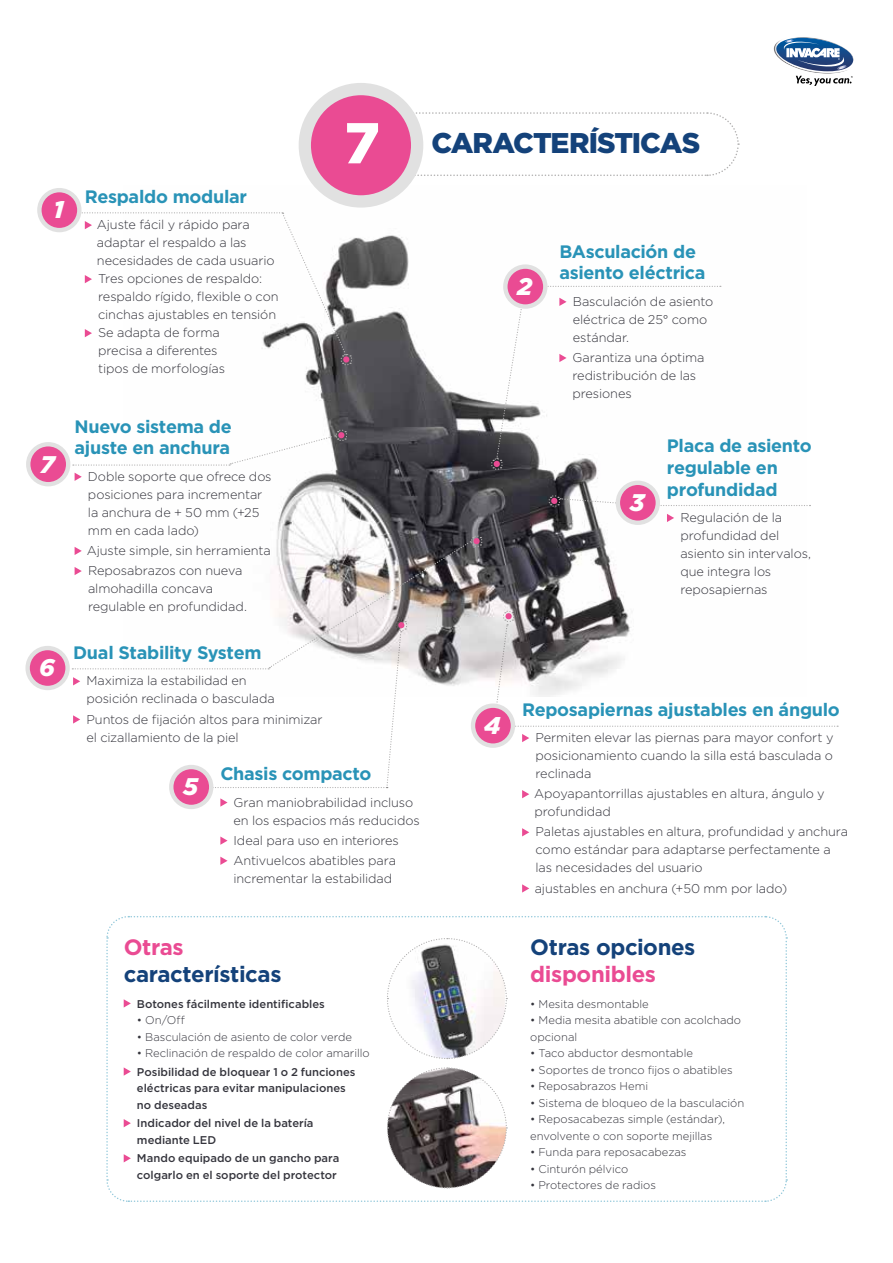
<style>
.page{position:relative;width:893px;height:1263px;background:#fff}
.page>*{position:absolute;margin:0;border:0;box-sizing:border-box;transform-origin:0 0}
.t1{font:900 28.5px "Gotham";letter-spacing:-.035em;color:#14427a}
.t2{font:italic 900 24px "Gotham";color:#fff}
.t3{font:700 22.2px "Gotham";letter-spacing:-.015em;color:#14427a}
.t4{font:700 22.2px "Gotham";letter-spacing:-.015em;color:#ea4b93}
.t5{font:700 18px/21.6px "Gotham";letter-spacing:-.015em;color:#2993b7}
.t6{font:300 12.75px/18px "Gotham";letter-spacing:-.01em;color:#35353d}
.t7{font:300 11.25px/16.5px "Gotham";color:#35353d}
.t8{font:500 11.25px/16.5px "Gotham";color:#35353d}
.s1{font-size:57.45px;color:#fff}
</style>
<div class="page">
<img style="left:277px;top:185px;width:445px;height:494px">
<svg style="left:406px;top:111px;width:334px;height:66px"></svg>
<div style="left:305px;top:89px;width:112px;height:112px;background:#ea4b93;border-radius:50%"></div>
<div style="left:299px;top:83px;width:124px;height:125px;border:12px solid #e1e1e1;border-radius:50%"></div>
<svg style="left:75px;top:473px;width:7px;height:8px"></svg>
<svg style="left:667px;top:514px;width:7px;height:8px"></svg>
<svg style="left:559px;top:298px;width:8px;height:8px"></svg>
<svg style="left:559px;top:354px;width:8px;height:8px"></svg>
<svg style="left:547px;top:286px;width:174px;height:1px"></svg>
<svg style="left:72px;top:212px;width:280px;height:153px"></svg>
<svg style="left:73px;top:429px;width:274px;height:37px"></svg>
<svg style="left:491px;top:286px;width:35px;height:184px"></svg>
<div style="left:39px;top:190px;width:40px;height:40px;background:#ea4b93;border-radius:50%"></div>
<div style="left:37px;top:188px;width:45px;height:44px;border:4px solid #e1e1e1;border-radius:50%"></div>
<div style="left:28px;top:648px;width:40px;height:40px;background:#ea4b93;border-radius:50%"></div>
<div style="left:25px;top:646px;width:45px;height:44px;border:4px solid #e1e1e1;border-radius:50%"></div>
<div style="left:28px;top:444px;width:40px;height:40px;background:#ea4b93;border-radius:50%"></div>
<div style="left:26px;top:442px;width:44px;height:44px;border:4px solid #e1e1e1;border-radius:50%"></div>
<div style="left:505px;top:267px;width:40px;height:40px;background:#ea4b93;border-radius:50%"></div>
<div style="left:503px;top:264px;width:44px;height:45px;border:4px solid #e1e1e1;border-radius:50%"></div>
<svg style="left:220px;top:798px;width:8px;height:9px"></svg>
<svg style="left:220px;top:836px;width:8px;height:9px"></svg>
<svg style="left:220px;top:857px;width:8px;height:8px"></svg>
<svg style="left:72px;top:535px;width:411px;height:253px"></svg>
<div style="left:171px;top:767px;width:40px;height:40px;background:#ea4b93;border-radius:50%"></div>
<div style="left:169px;top:765px;width:44px;height:44px;border:4px solid #e1e1e1;border-radius:50%"></div>
<svg style="left:548px;top:495px;width:262px;height:12px"></svg>
<div style="left:618px;top:483px;width:40px;height:40px;background:#ea4b93;border-radius:50%"></div>
<div style="left:616px;top:481px;width:44px;height:44px;border:4px solid #e1e1e1;border-radius:50%"></div>
<svg style="left:522px;top:734px;width:7px;height:8px"></svg>
<svg style="left:522px;top:790px;width:7px;height:8px"></svg>
<svg style="left:522px;top:828px;width:7px;height:8px"></svg>
<svg style="left:522px;top:884px;width:7px;height:8px"></svg>
<svg style="left:493px;top:610px;width:345px;height:117px"></svg>
<div style="left:473px;top:706px;width:40px;height:40px;background:#ea4b93;border-radius:50%"></div>
<div style="left:471px;top:703px;width:44px;height:45px;border:4px solid #e1e1e1;border-radius:50%"></div>
<img style="left:795px;top:37px;width:18px;height:1px">
<svg style="left:775px;top:38px;width:79px;height:48px"></svg>
<svg style="left:106px;top:916px;width:682px;height:286px"></svg>
<h2 class="t2" style="left:54px;top:193px;width:12px">1</h2>
<h3 class="t5" style="left:85px;top:185px;width:164px">Respaldo modular</h3>
<p class="t6" style="left:97px;top:215px;width:183px">Ajuste fácil y rápido para adaptar el respaldo a las necesidades de cada usuario<br>Tres opciones de respaldo: respaldo rígido, flexible o con cinchas ajustables en tensión<br>Se adapta de forma<br>precisa a diferentes<br>tipos de morfologías</p>
<h2 class="t2" style="left:40px;top:448px;width:16px">7</h2>
<h3 class="t5" style="left:75px;top:415px;width:159px">Nuevo sistema de ajuste en anchura</h3>
<p class="t6" style="left:88px;top:467px;width:185px">Doble soporte que ofrece dos posiciones para incrementar la anchura de + 50 mm (+25 mm en cada lado)</p>
<p class="t6" style="left:87px;top:540px;width:185px;line-height:20.1px">Ajuste simple, sin herramienta<br>Reposabrazos con nueva</p>
<p class="t6" style="left:88px;top:579px;width:160px">almohadilla concava regulable en profundidad.</p>
<h1 class="t1" style="left:344px;top:123px;width:357px"><span class="s1">7</span> CARACTERÍSTICAS</h1>
<h2 class="t2" style="left:517px;top:270px;width:17px">2</h2>
<h3 class="t5" style="left:559px;top:241px;width:148px">BAsculación de asiento eléctrica</h3>
<p class="t6" style="left:573px;top:292px;width:142px">Basculación de asiento eléctrica de 25° como estándar.</p>
<p class="t6" style="left:572px;top:348px;width:133px">Garantiza una óptima redistribución de las presiones</p>
<h2 class="t2" style="left:630px;top:486px;width:16px">3</h2>
<h3 class="t5" style="left:667px;top:435px;width:146px">Placa de asiento regulable en profundidad</h3>
<p class="t6" style="left:680px;top:508px;width:132px">Regulación de la profundidad del asiento sin intervalos, que integra los reposapiernas</p>
<h2 class="t2" style="left:39px;top:651px;width:17px">6</h2>
<h3 class="t5" style="left:73px;top:642px;width:190px">Dual Stability System</h3>
<p class="t6" style="left:86px;top:672px;width:190px">Maximiza la estabilidad en posición reclinada o basculada</p>
<p class="t6" style="left:86px;top:710px;width:238px">Puntos de fijación altos para minimizar el cizallamiento de la piel</p>
<h2 class="t2" style="left:183px;top:770px;width:16px">5</h2>
<h3 class="t5" style="left:220px;top:763px;width:153px">Chasis compacto</h3>
<p class="t6" style="left:233px;top:793px;width:188px">Gran maniobrabilidad incluso en los espacios más reducidos</p>
<p class="t6" style="left:233px;top:830px;width:167px;line-height:20.1px">Ideal para uso en interiores<br>Antivuelcos abatibles para</p>
<p class="t6" style="left:233px;top:869px;width:160px">incrementar la estabilidad</p>
<h2 class="t2" style="left:484px;top:709px;width:18px">4</h2>
<h3 class="t5" style="left:522px;top:698px;width:319px">Reposapiernas ajustables en ángulo</h3>
<p class="t6" style="left:535px;top:728px;width:299px;text-align:justify">Permiten elevar las piernas para mayor confort y posicionamiento cuando la silla está basculada o reclinada</p>
<p class="t6" style="left:534px;top:784px;width:292px">Apoyapantorrillas ajustables en altura, ángulo y profundidad</p>
<p class="t6" style="left:535px;top:822px;width:314px">Paletas ajustables en altura, profundidad y anchura como estándar para adaptarse perfectamente a las necesidades del usuario</p>
<p class="t6" style="left:535px;top:879px;width:254px">ajustables en anchura (+50 mm por lado)</p>
<h3 class="t4" style="left:124px;top:933px;width:61px">Otras</h3>
<h3 class="t3" style="left:124px;top:959px;width:159px">características</h3>
<p class="t8" style="left:137px;top:995px;width:189px">Botones fácilmente identificables</p>
<p class="t7" style="left:137px;top:1011px;width:49px">• On/Off</p>
<p class="t7" style="left:137px;top:1028px;width:217px">• Basculación de asiento de color verde</p>
<p class="t7" style="left:137px;top:1044px;width:234px">• Reclinación de respaldo de color amarillo</p>
<p class="t8" style="left:137px;top:1063px;width:220px">Posibilidad de bloquear 1 o 2 funciones eléctricas para evitar manipulaciones no deseadas</p>
<p class="t8" style="left:137px;top:1115px;width:178px">Indicador del nivel de la batería mediante LED</p>
<p class="t8" style="left:137px;top:1150px;width:204px">Mando equipado de un gancho para colgarlo en el soporte del protector</p>
<h3 class="t3" style="left:530px;top:933px;width:167px">Otras opciones</h3>
<h3 class="t4" style="left:530px;top:959px;width:127px">disponibles</h3>
<p class="t7" style="left:530px;top:995px;width:120px">• Mesita desmontable</p>
<p class="t7" style="left:530px;top:1011px;width:212px">• Media mesita abatible con acolchado opcional</p>
<p class="t7" style="left:530px;top:1044px;width:164px">• Taco abductor desmontable</p>
<p class="t7" style="left:530px;top:1061px;width:204px">• Soportes de tronco fijos o abatibles</p>
<p class="t7" style="left:530px;top:1077px;width:119px">• Reposabrazos Hemi</p>
<p class="t7" style="left:530px;top:1094px;width:216px">• Sistema de bloqueo de la basculación</p>
<p class="t7" style="left:530px;top:1110px;width:196px">• Reposacabezas simple (estándar), envolvente o con soporte mejillas</p>
<p class="t7" style="left:530px;top:1143px;width:158px">• Funda para reposacabezas</p>
<p class="t7" style="left:530px;top:1160px;width:99px">• Cinturón pélvico</p>
<p class="t7" style="left:530px;top:1176px;width:127px">• Protectores de radios</p>
</div>
